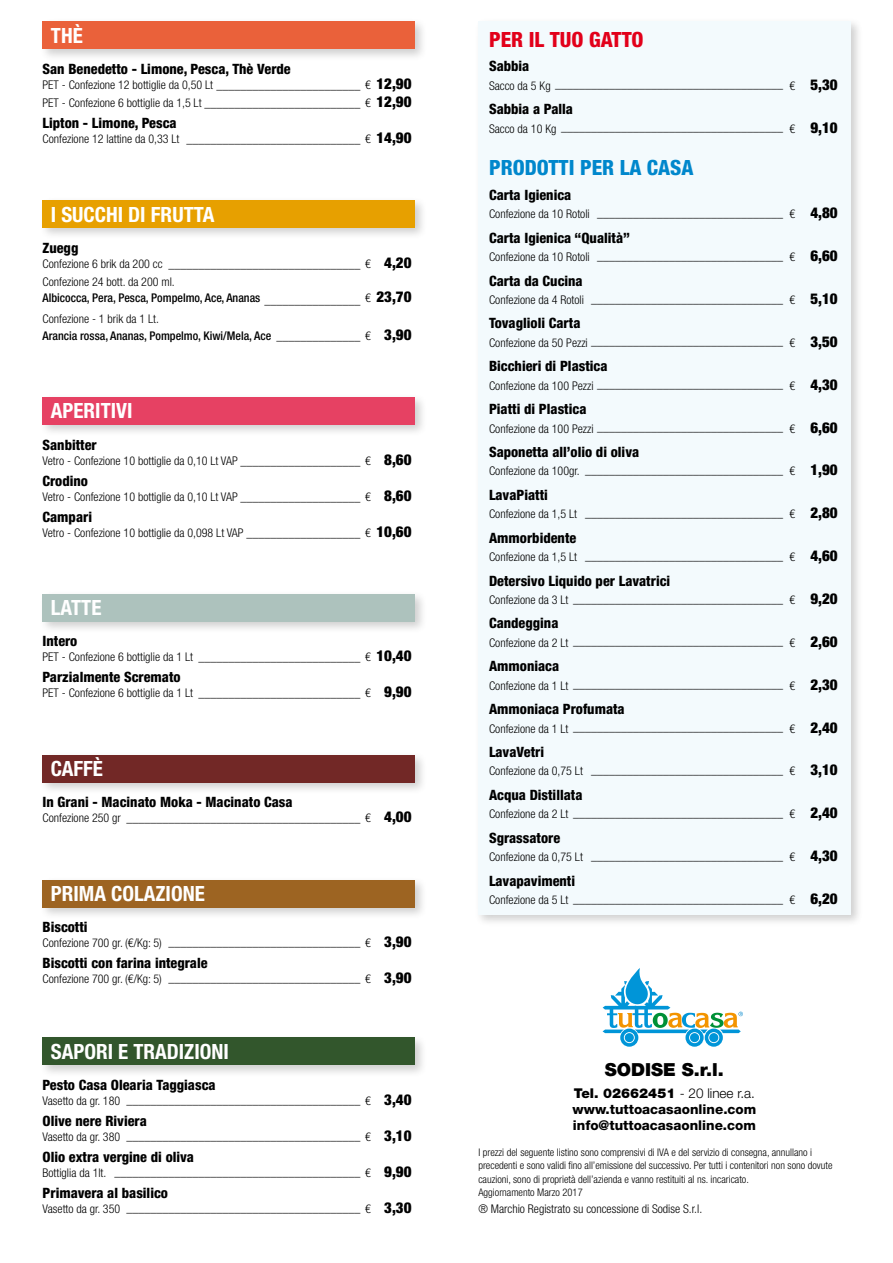
<style>
.page{position:relative;width:893px;height:1263px;background:#fff}
.page>*{position:absolute;margin:0;border:0;box-sizing:border-box;transform-origin:0 0}
.t1{font:700 condensed 21px "Helvetica Neue LT Std";color:#fff}
.t2{font:800 condensed 21px "Helvetica Neue LT Std";color:#0087cc}
.t3{font:800 condensed 21px "Helvetica Neue LT Std";color:#e2001a}
.t4{font:900 18px "Helvetica Neue LT Std";color:#000}
.t5{font:800 condensed 14.25px "Helvetica Neue LT Std";color:#000}
.t6{font:800 13.5px/16.2px "Helvetica Neue LT Std";color:#000;text-align:justify}
.t7{font:300 condensed 12px/18px "Helvetica Neue LT Std";color:#000}
.t8{font:500 condensed 12px/21px "Helvetica Neue LT Std";color:#000}
.t9{font:300 condensed 10.5px/13.5px "Helvetica Neue LT Std";color:#000}
.s1{font-weight:900;font-size:15px}
.s2{font-weight:300}
.s3{font-weight:900}
</style>
<div class="page">
<div style="left:39px;top:18px;width:389px;height:44px;background:#000;opacity:.19"></div>
<div style="left:43px;top:21px;width:372px;height:28px;background:#ea613a"></div>
<div style="left:39px;top:751px;width:389px;height:44px;background:#000;opacity:.19"></div>
<div style="left:43px;top:755px;width:372px;height:27px;background:#722826"></div>
<div style="left:39px;top:876px;width:389px;height:44px;background:#000;opacity:.19"></div>
<div style="left:43px;top:880px;width:372px;height:27px;background:#9d6422"></div>
<div style="left:39px;top:1034px;width:389px;height:44px;background:#000;opacity:.19"></div>
<div style="left:43px;top:1037px;width:372px;height:28px;background:#32562c"></div>
<div style="left:39px;top:196px;width:389px;height:45px;background:#000;opacity:.19"></div>
<div style="left:43px;top:200px;width:372px;height:28px;background:#e7a000"></div>
<div style="left:39px;top:393px;width:389px;height:45px;background:#000;opacity:.19"></div>
<div style="left:43px;top:397px;width:372px;height:28px;background:#e64163"></div>
<div style="left:39px;top:590px;width:389px;height:44px;background:#000;opacity:.19"></div>
<div style="left:43px;top:594px;width:372px;height:27px;background:#adc2bd"></div>
<div style="left:475px;top:18px;width:388px;height:909px;background:#000;opacity:.19"></div>
<div style="left:478px;top:21px;width:372px;height:894px;background:#f3fafd"></div>
<svg style="left:603px;top:968px;width:140px;height:79px"></svg>
<h1 class="t1" style="left:51px;top:22px;width:33px">THÈ</h1>
<p class="t5" style="left:43px;top:60px;width:250px">San Benedetto - Limone, Pesca, Thè Verde</p>
<p class="t7" style="left:43px;top:75px;width:371px">PET - Confezione 12 bottiglie da 0,50 Lt ________________________ € <span class="s1">12,90<br></span>PET - Confezione 6 bottiglie da 1,5 Lt __________________________ € <span class="s1">12,90</span></p>
<p class="t5" style="left:43px;top:114px;width:136px">Lipton - Limone, Pesca</p>
<p class="t7" style="left:43px;top:129px;width:371px">Confezione 12 lattine da 0,33 Lt _____________________________ € <span class="s1">14,90</span></p>
<h1 class="t1" style="left:51px;top:201px;width:165px">I SUCCHI DI FRUTTA</h1>
<p class="t5" style="left:43px;top:239px;width:37px">Zuegg</p>
<p class="t7" style="left:43px;top:254px;width:371px">Confezione 6 brik da 200 cc ________________________________ € <span class="s1">4,20<br></span>Confezione 24 bott. da 200 ml.</p>
<p class="t8" style="left:43px;top:287px;width:371px">Albicocca, Pera, Pesca, Pompelmo, Ace, Ananas <span class="s2">________________ €</span> <span class="s1">23,70<br></span><span class="s2">Confezione - 1 brik da 1 Lt.</span></p>
<p class="t8" style="left:43px;top:325px;width:371px">Arancia rossa, Ananas, Pompelmo, Kiwi/Mela, Ace <span class="s2">______________ €</span> <span class="s1">3,90</span></p>
<h1 class="t1" style="left:51px;top:398px;width:83px">APERITIVI</h1>
<p class="t5" style="left:43px;top:436px;width:56px">Sanbitter</p>
<p class="t7" style="left:43px;top:451px;width:371px">Vetro - Confezione 10 bottiglie da 0,10 Lt VAP ____________________ € <span class="s1">8,60</span></p>
<p class="t5" style="left:43px;top:472px;width:47px">Crodino</p>
<p class="t7" style="left:43px;top:487px;width:371px">Vetro - Confezione 10 bottiglie da 0,10 Lt VAP ____________________ € <span class="s1">8,60</span></p>
<p class="t5" style="left:43px;top:508px;width:51px">Campari</p>
<p class="t7" style="left:43px;top:523px;width:371px">Vetro - Confezione 10 bottiglie da 0,098 Lt VAP ___________________ € <span class="s1">10,60</span></p>
<h1 class="t1" style="left:51px;top:595px;width:52px">LATTE</h1>
<p class="t5" style="left:43px;top:632px;width:36px">Intero</p>
<p class="t7" style="left:43px;top:648px;width:371px">PET - Confezione 6 bottiglie da 1 Lt ___________________________ € <span class="s1">10,40</span></p>
<p class="t5" style="left:43px;top:668px;width:140px">Parzialmente Scremato</p>
<p class="t7" style="left:43px;top:684px;width:371px">PET - Confezione 6 bottiglie da 1 Lt ___________________________ € <span class="s1">9,90</span></p>
<h1 class="t1" style="left:51px;top:756px;width:54px">CAFFÈ</h1>
<p class="t5" style="left:43px;top:793px;width:252px">In Grani - Macinato Moka - Macinato Casa</p>
<p class="t7" style="left:43px;top:809px;width:371px">Confezione 250 gr _______________________________________ € <span class="s1">4,00</span></p>
<h1 class="t1" style="left:51px;top:881px;width:155px">PRIMA COLAZIONE</h1>
<p class="t5" style="left:43px;top:918px;width:47px">Biscotti</p>
<p class="t7" style="left:43px;top:932px;width:371px">Confezione 700 gr. (€/Kg: 5) ________________________________ € <span class="s1">3,90</span></p>
<p class="t5" style="left:43px;top:954px;width:167px">Biscotti con farina integrale</p>
<p class="t7" style="left:43px;top:968px;width:371px">Confezione 700 gr. (€/Kg: 5) ________________________________ € <span class="s1">3,90</span></p>
<h1 class="t1" style="left:51px;top:1039px;width:179px">SAPORI E TRADIZIONI</h1>
<p class="t5" style="left:43px;top:1076px;width:175px">Pesto Casa Olearia Taggiasca</p>
<p class="t7" style="left:43px;top:1090px;width:371px">Vasetto da gr. 180 _______________________________________ € <span class="s1">3,40</span></p>
<p class="t5" style="left:43px;top:1112px;width:106px">Olive nere Riviera</p>
<p class="t7" style="left:43px;top:1126px;width:371px">Vasetto da gr. 380 _______________________________________ € <span class="s1">3,10</span></p>
<p class="t5" style="left:43px;top:1148px;width:153px">Olio extra vergine di oliva</p>
<p class="t7" style="left:43px;top:1162px;width:371px">Bottiglia da 1lt. _________________________________________ € <span class="s1">9,90</span></p>
<p class="t5" style="left:43px;top:1184px;width:127px">Primavera al basilico</p>
<p class="t7" style="left:43px;top:1198px;width:371px">Vasetto da gr. 350 _______________________________________ € <span class="s1">3,30</span></p>
<h1 class="t3" style="left:489px;top:26px;width:156px">PER IL TUO GATTO</h1>
<p class="t5" style="left:489px;top:57px;width:42px">Sabbia</p>
<p class="t7" style="left:489px;top:75px;width:350px">Sacco da 5 Kg ______________________________________ € <span class="s1">5,30</span></p>
<p class="t5" style="left:489px;top:100px;width:85px">Sabbia a Palla</p>
<p class="t7" style="left:489px;top:118px;width:350px">Sacco da 10 Kg _____________________________________ € <span class="s1">9,10</span></p>
<h1 class="t2" style="left:489px;top:155px;width:206px">PRODOTTI PER LA CASA</h1>
<p class="t5" style="left:489px;top:186px;width:84px">Carta Igienica</p>
<p class="t7" style="left:489px;top:203px;width:350px">Confezione da 10 Rotoli _______________________________ € <span class="s1">4,80</span></p>
<p class="t5" style="left:489px;top:229px;width:142px">Carta Igienica “Qualità”</p>
<p class="t7" style="left:489px;top:246px;width:350px">Confezione da 10 Rotoli _______________________________ € <span class="s1">6,60</span></p>
<p class="t5" style="left:489px;top:272px;width:95px">Carta da Cucina</p>
<p class="t7" style="left:489px;top:289px;width:350px">Confezione da 4 Rotoli ________________________________ € <span class="s1">5,10</span></p>
<p class="t5" style="left:489px;top:315px;width:93px">Tovaglioli Carta</p>
<p class="t7" style="left:489px;top:332px;width:350px">Confezione da 50 Pezzi ________________________________ € <span class="s1">3,50</span></p>
<p class="t5" style="left:489px;top:357px;width:120px">Bicchieri di Plastica</p>
<p class="t7" style="left:489px;top:375px;width:350px">Confezione da 100 Pezzi _______________________________ € <span class="s1">4,30</span></p>
<p class="t5" style="left:489px;top:400px;width:99px">Piatti di Plastica</p>
<p class="t7" style="left:489px;top:418px;width:350px">Confezione da 100 Pezzi _______________________________ € <span class="s1">6,60</span></p>
<p class="t5" style="left:489px;top:443px;width:152px">Saponetta all’olio di oliva</p>
<p class="t7" style="left:489px;top:461px;width:350px">Confezione da 100gr. _________________________________ € <span class="s1">1,90</span></p>
<p class="t5" style="left:489px;top:486px;width:60px">LavaPiatti</p>
<p class="t7" style="left:489px;top:503px;width:350px">Confezione da 1,5 Lt _________________________________ € <span class="s1">2,80</span></p>
<p class="t5" style="left:489px;top:529px;width:89px">Ammorbidente</p>
<p class="t7" style="left:489px;top:546px;width:350px">Confezione da 1,5 Lt _________________________________ € <span class="s1">4,60</span></p>
<p class="t5" style="left:489px;top:572px;width:183px">Detersivo Liquido per Lavatrici</p>
<p class="t7" style="left:489px;top:589px;width:350px">Confezione da 3 Lt ___________________________________ € <span class="s1">9,20</span></p>
<p class="t5" style="left:489px;top:614px;width:71px">Candeggina</p>
<p class="t7" style="left:489px;top:632px;width:350px">Confezione da 2 Lt ___________________________________ € <span class="s1">2,60</span></p>
<p class="t5" style="left:489px;top:657px;width:72px">Ammoniaca</p>
<p class="t7" style="left:489px;top:675px;width:350px">Confezione da 1 Lt ___________________________________ € <span class="s1">2,30</span></p>
<p class="t5" style="left:489px;top:700px;width:137px">Ammoniaca Profumata</p>
<p class="t7" style="left:489px;top:718px;width:350px">Confezione da 1 Lt ___________________________________ € <span class="s1">2,40</span></p>
<p class="t5" style="left:489px;top:743px;width:57px">LavaVetri</p>
<p class="t7" style="left:489px;top:761px;width:350px">Confezione da 0,75 Lt ________________________________ € <span class="s1">3,10</span></p>
<p class="t5" style="left:489px;top:786px;width:95px">Acqua Distillata</p>
<p class="t7" style="left:489px;top:803px;width:350px">Confezione da 2 Lt ___________________________________ € <span class="s1">2,40</span></p>
<p class="t5" style="left:489px;top:829px;width:73px">Sgrassatore</p>
<p class="t7" style="left:489px;top:846px;width:350px">Confezione da 0,75 Lt ________________________________ € <span class="s1">4,30</span></p>
<p class="t5" style="left:489px;top:872px;width:88px">Lavapavimenti</p>
<p class="t7" style="left:489px;top:889px;width:350px">Confezione da 5 Lt ___________________________________ € <span class="s1">6,20</span></p>
<h2 class="t4" style="left:605px;top:1058px;width:121px">SODISE S.r.l.</h2>
<p class="t6" style="left:572px;top:1085px;width:185px"><span class="s3">Tel. 02662451</span> <span class="s2">- 20 linee r.a. </span>www.tuttoacasaonline.com info@tuttoacasaonline.com</p>
<p class="t9" style="left:478px;top:1145px;width:356px">I prezzi del seguente listino sono comprensivi di IVA e del servizio di consegna, annullano i precedenti e sono validi fino all’emissione del successivo. Per tutti i contenitori non sono dovute cauzioni, sono di proprietà dell’azienda e vanno restituiti al ns. incaricato.<br>Aggiornamento Marzo 2017</p>
<p class="t7" style="left:478px;top:1200px;width:225px">® Marchio Registrato su concessione di Sodise S.r.l.</p>
</div>
